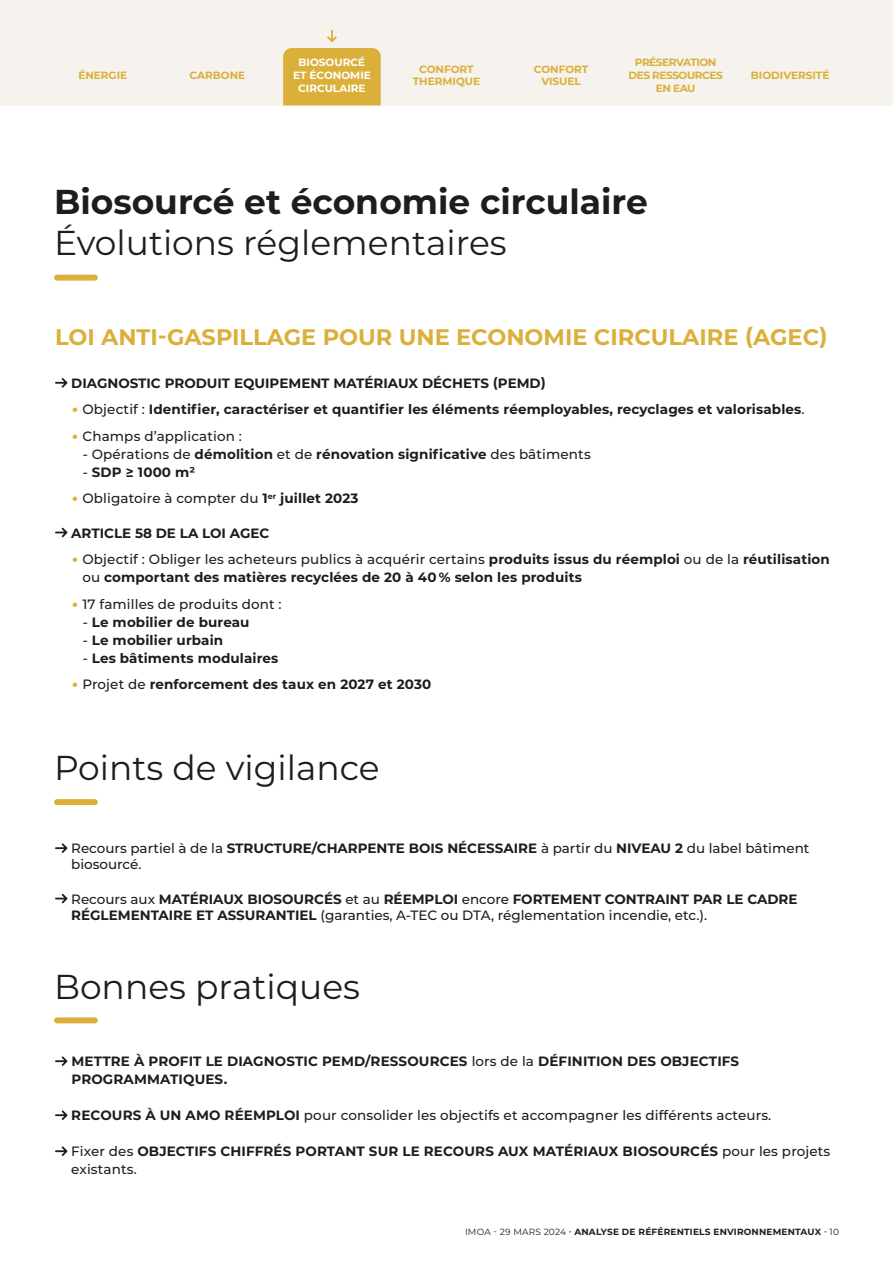
<style>
.page{position:relative;width:893px;height:1263px;background:#fff}
.page>*{position:absolute;margin:0;border:0;box-sizing:border-box;transform-origin:0 0}
.t1{font:34.5px "Montserrat";color:#1d1d1b}
.t2{font:700 34.5px "Montserrat";color:#1d1d1b}
.t3{font:700 22.5px "Montserrat";color:#daaf3a}
.t4{font:700 13.5px/18px "Montserrat";letter-spacing:.01em;color:#1d1d1b}
.t5{font:500 13.5px/16.2px "Montserrat";letter-spacing:.01em;color:#1d1d1b}
.t6{font:700 10.5px/12.6px "Montserrat";color:#daaf3a;text-align:center}
.t7{font:700 10.5px/12.6px "Montserrat";letter-spacing:-.04em;color:#daaf3a;text-align:center}
.t8{font:700 10.5px/12.6px "Montserrat";color:#fff;text-align:center}
.t9{font:700 9px "Montserrat";letter-spacing:.02em;color:#1d1d1b}
.s1{font-weight:800;font-style:italic;font-size:15px;color:#daaf3a}
.s2{font-weight:500}
.s3{font-weight:700}
.s4{font-weight:400}
</style>
<div class="page">
<div style="left:0;top:0;width:893px;height:105px;background:#f6f2ed"></div>
<div style="left:57px;top:275px;width:38px;height:6px;background:#daaf3a"></div>
<div style="left:283px;top:48px;width:98px;height:57px;background:#daaf3a"></div>
<svg style="left:327px;top:30px;width:10px;height:12px"></svg>
<svg style="left:55px;top:378px;width:12px;height:10px"></svg>
<svg style="left:55px;top:528px;width:12px;height:9px"></svg>
<div style="left:57px;top:799px;width:38px;height:6px;background:#daaf3a"></div>
<div style="left:57px;top:1017px;width:38px;height:6px;background:#daaf3a"></div>
<svg style="left:55px;top:843px;width:12px;height:10px"></svg>
<svg style="left:55px;top:894px;width:12px;height:9px"></svg>
<svg style="left:55px;top:1056px;width:12px;height:10px"></svg>
<svg style="left:55px;top:1110px;width:12px;height:10px"></svg>
<svg style="left:55px;top:1146px;width:12px;height:10px"></svg>
<p class="t6" style="left:78px;top:69px;width:50px">ÉNERGIE</p>
<p class="t6" style="left:189px;top:69px;width:57px">CARBONE</p>
<p class="t8" style="left:293px;top:56px;width:79px">BIOSOURCÉ<br>ET ÉCONOMIE<br>CIRCULAIRE</p>
<p class="t6" style="left:413px;top:62px;width:69px">CONFORT<br>THERMIQUE</p>
<p class="t6" style="left:534px;top:62px;width:56px">CONFORT<br>VISUEL</p>
<p class="t7" style="left:628px;top:56px;width:96px">PRÉSERVATION<br>DES RESSOURCES<br>EN EAU</p>
<p class="t6" style="left:751px;top:69px;width:80px">BIODIVERSITÉ</p>
<h1 class="t2" style="left:54px;top:177px;width:595px">Biosourcé et économie circulaire</h1>
<h1 class="t1" style="left:54px;top:219px;width:454px">Évolutions réglementaires</h1>
<h2 class="t3" style="left:55px;top:320px;width:774px">LOI ANTI-GASPILLAGE POUR UNE ECONOMIE CIRCULAIRE (AGEC)</h2>
<p class="t4" style="left:71px;top:373px;width:476px">DIAGNOSTIC PRODUIT EQUIPEMENT MATÉRIAUX DÉCHETS (PEMD)</p>
<p class="t4" style="left:72px;top:400px;width:734px"><span class="s1">•</span> <span class="s2">Objectif :</span> Identifier, caractériser et quantifier les éléments réemployables, recyclages et valorisables<span class="s2">.</span></p>
<p class="t5" style="left:72px;top:427px;width:171px"><span class="s1">•</span> Champs d’application :</p>
<p class="t4" style="left:83px;top:444px;width:510px"><span class="s2">- Opérations de</span> démolition <span class="s2">et de</span> rénovation significative <span class="s2">des bâtiments</span></p>
<p class="t4" style="left:83px;top:462px;width:114px"><span class="s2">-</span> SDP ≥ 1000 m²</p>
<p class="t5" style="left:72px;top:490px;width:288px"><span class="s1">•</span> Obligatoire à compter du <span class="s3">1</span><sup>er</sup> <span class="s3">juillet 2023</span></p>
<p class="t4" style="left:71px;top:523px;width:200px">ARTICLE 58 DE LA LOI AGEC</p>
<p class="t4" style="left:82px;top:550px;width:749px;text-indent:-10px"><span class="s1">•</span> <span class="s2">Objectif : Obliger les acheteurs publics à acquérir certains</span> produits issus du réemploi <span class="s2">ou de la</span> réutilisation <span class="s2">ou</span> comportant des matières recyclées de 20 à 40 % selon les produits</p>
<p class="t5" style="left:72px;top:595px;width:211px"><span class="s1">•</span> 17 familles de produits dont :</p>
<p class="t4" style="left:83px;top:612px;width:168px"><span class="s2">-</span> Le mobilier de bureau</p>
<p class="t4" style="left:83px;top:630px;width:142px"><span class="s2">-</span> Le mobilier urbain</p>
<p class="t4" style="left:83px;top:648px;width:197px"><span class="s2">-</span> Les bâtiments modulaires</p>
<p class="t4" style="left:72px;top:675px;width:361px"><span class="s1">•</span> <span class="s2">Projet de</span> renforcement des taux en 2027 et 2030</p>
<h1 class="t1" style="left:54px;top:744px;width:327px">Points de vigilance</h1>
<p class="t5" style="left:71px;top:840px;width:740px">Recours partiel à de la <span class="s3">STRUCTURE/CHARPENTE BOIS NÉCESSAIRE</span> à partir du <span class="s3">NIVEAU 2</span> du label bâtiment biosourcé.</p>
<p class="t4" style="left:71px;top:890px;width:728px;line-height:16.2px"><span class="s2">Recours aux</span> MATÉRIAUX BIOSOURCÉS <span class="s2">et au</span> RÉEMPLOI <span class="s2">encore</span> FORTEMENT CONTRAINT PAR LE CADRE<br>RÉGLEMENTAIRE ET ASSURANTIEL <span class="s2">(garanties, A-TEC ou DTA, réglementation incendie, etc.).</span></p>
<h1 class="t1" style="left:54px;top:963px;width:308px">Bonnes pratiques</h1>
<p class="t4" style="left:71px;top:1052px;width:669px">METTRE À PROFIT LE DIAGNOSTIC PEMD/RESSOURCES <span class="s2">lors de la</span> DÉFINITION DES OBJECTIFS<br>PROGRAMMATIQUES.</p>
<p class="t5" style="left:71px;top:1107px;width:702px"><span class="s3">RECOURS À UN AMO RÉEMPLOI</span> pour consolider les objectifs et accompagner les différents acteurs.</p>
<p class="t4" style="left:71px;top:1142px;width:761px"><span class="s2">Fixer des</span> OBJECTIFS CHIFFRÉS PORTANT SUR LE RECOURS AUX MATÉRIAUX BIOSOURCÉS <span class="s2">pour les projets existants.</span></p>
<p class="t9" style="left:465px;top:1225px;width:375px"><span class="s4">IMOA - 29 MARS 2024 •</span> ANALYSE DE RÉFÉRENTIELS ENVIRONNEMENTAUX <span class="s4">• 10</span></p>
</div>
